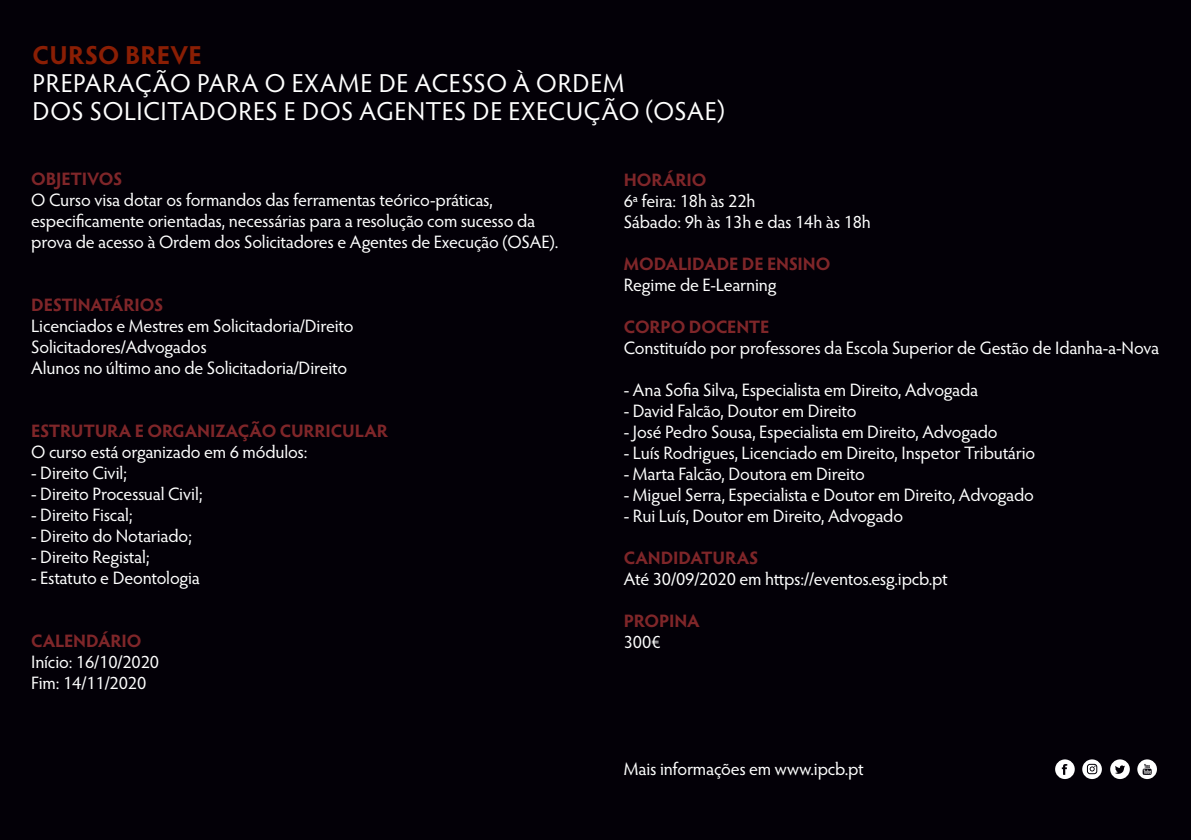
<style>
.page{position:relative;width:1191px;height:840px;background:#fff}
.page>*{position:absolute;margin:0;border:0;box-sizing:border-box;transform-origin:0 0}
.t1{font:26px/28px "Hypatia Sans Pro";letter-spacing:.02em;color:#fff}
.t2{font:700 26px "Hypatia Sans Pro";letter-spacing:.01em;color:#8a1e04}
.t3{font:18px/21px "Hypatia Sans Pro";letter-spacing:-.015em;color:#fff}
.t4{font:700 18px "Hypatia Sans Pro";letter-spacing:-.01em;color:#7f2629}
</style>
<div class="page">
<div style="left:0;top:0;width:1191px;height:839px;background:#030007"></div>
<svg style="left:1055px;top:759px;width:19px;height:19px"></svg>
<svg style="left:1082px;top:759px;width:19px;height:19px"></svg>
<svg style="left:1110px;top:759px;width:19px;height:19px"></svg>
<svg style="left:1137px;top:759px;width:20px;height:19px"></svg>
<h1 class="t2" style="left:32px;top:36px;width:171px">CURSO BREVE</h1>
<h1 class="t1" style="left:33px;top:68px;width:694px">PREPARAÇÃO PARA O EXAME DE ACESSO À ORDEM<br>DOS SOLICITADORES E DOS AGENTES DE EXECUÇÃO (OSAE)</h1>
<p class="t4" style="left:31px;top:165px;width:93px">OBJETIVOS</p>
<p class="t3" style="left:31px;top:188px;width:529px">O Curso visa dotar os formandos das ferramentas teórico-práticas, especificamente orientadas, necessárias para a resolução com sucesso da prova de acesso à Ordem dos Solicitadores e Agentes de Execução (OSAE).</p>
<p class="t4" style="left:31px;top:292px;width:134px">DESTINATÁRIOS</p>
<p class="t3" style="left:31px;top:314px;width:324px">Licenciados e Mestres em Solicitadoria/Direito<br>Solicitadores/Advogados<br>Alunos no último ano de Solicitadoria/Direito</p>
<p class="t4" style="left:31px;top:418px;width:358px">ESTRUTURA E ORGANIZAÇÃO CURRICULAR</p>
<p class="t3" style="left:31px;top:440px;width:278px">O curso está organizado em 6 módulos:</p>
<p class="t3" style="left:31px;top:461px;width:98px">- Direito Civil;</p>
<p class="t3" style="left:31px;top:482px;width:173px">- Direito Processual Civil;</p>
<p class="t3" style="left:31px;top:503px;width:103px">- Direito Fiscal;</p>
<p class="t3" style="left:31px;top:524px;width:162px">- Direito do Notariado;</p>
<p class="t3" style="left:31px;top:545px;width:120px">- Direito Registal;</p>
<p class="t3" style="left:31px;top:566px;width:170px">- Estatuto e Deontologia</p>
<p class="t4" style="left:31px;top:628px;width:112px">CALENDÁRIO</p>
<p class="t3" style="left:31px;top:650px;width:129px">Início: 16/10/2020<br>Fim: 14/11/2020</p>
<p class="t4" style="left:624px;top:167px;width:84px">HORÁRIO</p>
<p class="t3" style="left:624px;top:189px;width:249px">6ª feira: 18h às 22h<br>Sábado: 9h às 13h e das 14h às 18h</p>
<p class="t4" style="left:624px;top:251px;width:208px">MODALIDADE DE ENSINO</p>
<p class="t3" style="left:624px;top:273px;width:154px">Regime de E-Learning</p>
<p class="t4" style="left:624px;top:314px;width:147px">CORPO DOCENTE</p>
<p class="t3" style="left:624px;top:336px;width:537px">Constituído por professores da Escola Superior de Gestão de Idanha-a-Nova</p>
<p class="t3" style="left:624px;top:378px;width:356px">- Ana Sofia Silva, Especialista em Direito, Advogada</p>
<p class="t3" style="left:624px;top:399px;width:234px">- David Falcão, Doutor em Direito</p>
<p class="t3" style="left:624px;top:420px;width:375px">- José Pedro Sousa, Especialista em Direito, Advogado</p>
<p class="t3" style="left:624px;top:441px;width:413px">- Luís Rodrigues, Licenciado em Direito, Inspetor Tributário</p>
<p class="t3" style="left:624px;top:462px;width:242px">- Marta Falcão, Doutora em Direito</p>
<p class="t3" style="left:624px;top:483px;width:412px">- Miguel Serra, Especialista e Doutor em Direito, Advogado</p>
<p class="t3" style="left:624px;top:504px;width:281px">- Rui Luís, Doutor em Direito, Advogado</p>
<p class="t4" style="left:624px;top:545px;width:136px">CANDIDATURAS</p>
<p class="t3" style="left:624px;top:567px;width:325px">Até 30/09/2020 em https://eventos.esg.ipcb.pt</p>
<p class="t4" style="left:624px;top:608px;width:77px">PROPINA</p>
<p class="t3" style="left:624px;top:630px;width:38px">300€</p>
<p class="t3" style="left:624px;top:757px;width:241px">Mais informações em www.ipcb.pt</p>
</div>
